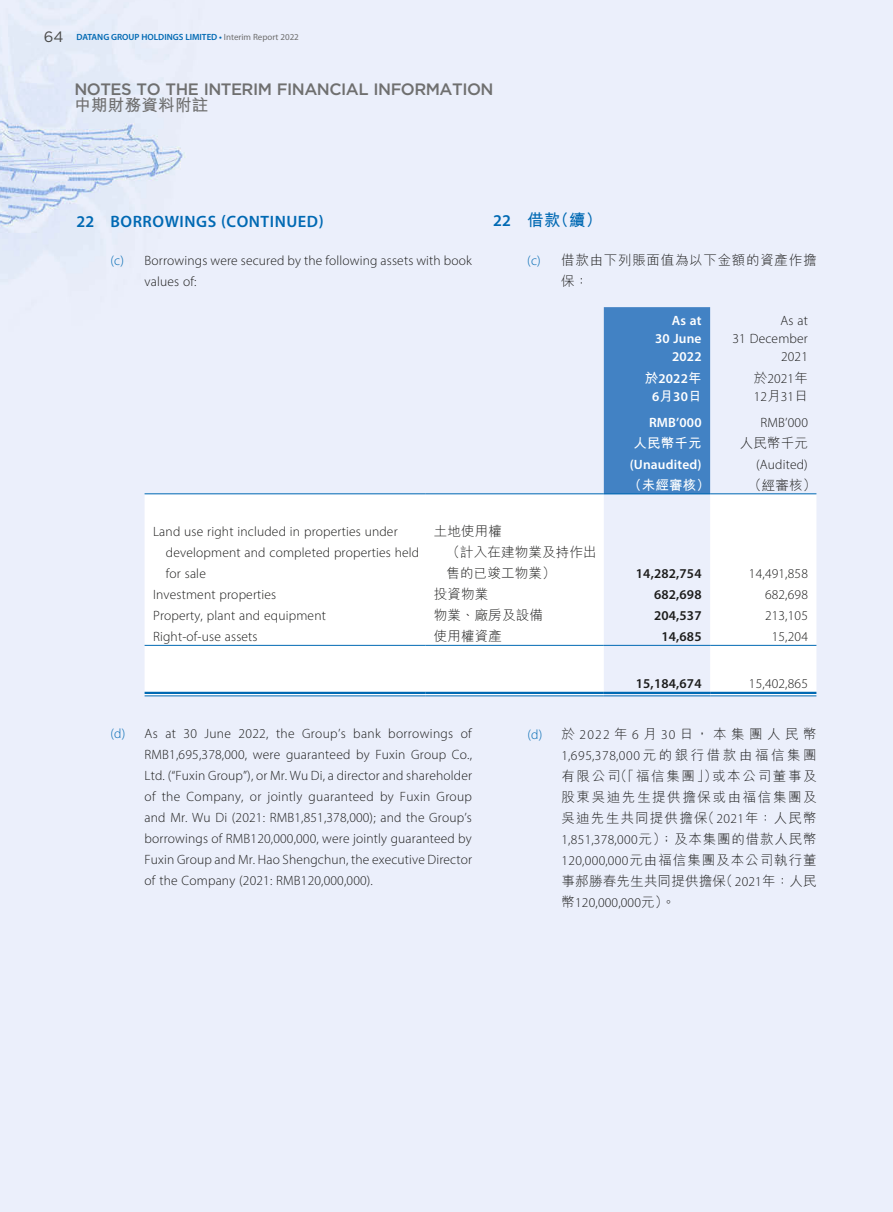
<style>
.page{position:relative;width:893px;height:1212px;background:#fff}
.page>*{position:absolute;margin:0;border:0;box-sizing:border-box;transform-origin:0 0}
.t1{font:500 16.5px "Gotham";letter-spacing:-.03em;color:#6f6f6f}
.t2{font:600 16.5px "Myriad Pro";letter-spacing:.03em;color:#0069b3}
.t3{font:700 16.5px "M Hei HK";letter-spacing:.015em;color:#6f6f6f}
.t4{font:700 16.5px "M Hei HK";color:#0069b3}
.t5{font:300 13.5px/21px "Myriad Pro";letter-spacing:.015em;color:#1c1c1b}
.t6{font:300 13.5px/21px "M Hei HK";letter-spacing:.055em;color:#1c1c1b}
.t7{font:600 13.5px/18px "Myriad Pro";letter-spacing:.01em;color:#fff;text-align:right}
.t8{font:600 13.5px "Myriad Pro";letter-spacing:.01em;color:#1c1c1b}
.t9{font:300 13.5px "Myriad Pro";letter-spacing:.055em;color:#1c1c1b}
.t10{font:300 13.5px/21px "M Hei HK";letter-spacing:.015em;color:#1c1c1b}
.t11{font:700 13.5px "M Hei HK";letter-spacing:.01em;color:#fff}
.t12{font:600 9px "Myriad Pro";color:#0069b3}
.s1{font-family:"Gotham";font-weight:400;font-size:15px;color:#4a4a49}
.s2{font-weight:400;color:#6f6f6f}
.s3{color:#0069b3}
.s4{font-family:"Myriad Pro";font-weight:600}
.s5{font-family:"Myriad Pro";color:#0069b3}
.s6{font-family:"M Hei HK";font-weight:700}
.s7{font-family:"M Hei HK"}
.s8{font-family:"Myriad Pro"}
</style>
<div class="page">
<div style="left:604px;top:307px;width:106px;height:186px;background:#4282c4"></div>
<svg style="left:145px;top:494px;width:671px;height:201px"></svg>
<hr style="left:145px;top:493px;width:280px;height:1px;background:#0069b3">
<hr style="left:425px;top:493px;width:179px;height:1px;background:#0069b3">
<hr style="left:604px;top:493px;width:106px;height:1px;background:#0069b3">
<hr style="left:710px;top:493px;width:106px;height:1px;background:#0069b3">
<hr style="left:145px;top:645px;width:280px;height:1px;background:#0069b3">
<hr style="left:425px;top:645px;width:179px;height:1px;background:#0069b3">
<hr style="left:604px;top:645px;width:106px;height:1px;background:#0069b3">
<hr style="left:710px;top:645px;width:106px;height:1px;background:#0069b3">
<hr style="left:145px;top:692px;width:280px;height:2px;background:#0069b3">
<hr style="left:145px;top:695px;width:280px;height:1px;background:#0069b3">
<hr style="left:425px;top:692px;width:179px;height:2px;background:#0069b3">
<hr style="left:425px;top:695px;width:179px;height:1px;background:#0069b3">
<hr style="left:604px;top:692px;width:106px;height:2px;background:#0069b3">
<hr style="left:604px;top:695px;width:106px;height:1px;background:#0069b3">
<hr style="left:710px;top:692px;width:106px;height:2px;background:#0069b3">
<hr style="left:710px;top:695px;width:106px;height:1px;background:#0069b3">
<p class="t12" style="left:44px;top:31px;width:256px"><span class="s1">64</span> DATANG GROUP HOLDINGS LIMITED • <span class="s2">Interim Report 2022</span></p>
<p class="t1" style="left:74px;top:78px;width:421px">NOTES TO THE INTERIM FINANCIAL INFORMATION</p>
<p class="t3" style="left:74px;top:93px;width:135px">中期財務資料附註</p>
<p class="t2" style="left:77px;top:211px;width:249px">22 BORROWINGS (CONTINUED)</p>
<p class="t5" style="left:145px;top:250px;width:329px;text-indent:-34px"><span class="s3">(c)</span> Borrowings were secured by the following assets with book values of:</p>
<p class="t4" style="left:493px;top:208px;width:111px"><span class="s4">22</span> 借款（續）</p>
<p class="t6" style="left:561px;top:248px;width:257px;text-indent:-34px"><span class="s5">(c)</span> 借款由下列賬面值為以下金額的資產作擔保：</p>
<p class="t7" style="left:655px;top:311px;width:48px">As at<br>30 June<br>2022</p>
<p class="t5" style="left:732px;top:311px;width:77px;line-height:18px;text-align:right">As at<br>31 December<br>2021</p>
<p class="t7" style="left:645px;top:369px;width:58px;text-align:center"><span class="s6">於</span>2022<span class="s6">年<br></span>6<span class="s6">月</span>30<span class="s6">日</span></p>
<p class="t5" style="left:754px;top:370px;width:56px;line-height:18px"><span class="s7">於</span>2021<span class="s7">年<br></span>12<span class="s7">月</span>31<span class="s7">日</span></p>
<p class="t7" style="left:649px;top:413px;width:54px">RMB’000</p>
<p class="t5" style="left:761px;top:411px;width:49px">RMB’000</p>
<p class="t11" style="left:633px;top:433px;width:70px">人民幣千元</p>
<p class="t6" style="left:740px;top:432px;width:70px">人民幣千元</p>
<p class="t7" style="left:630px;top:455px;width:73px">(Unaudited)</p>
<p class="t5" style="left:756px;top:453px;width:53px">(Audited)</p>
<p class="t11" style="left:628px;top:475px;width:83px">（未經審核）</p>
<p class="t6" style="left:748px;top:474px;width:70px">（經審核）</p>
<p class="t5" style="left:166px;top:521px;width:255px;text-indent:-13px">Land use right included in properties under development and completed properties held for sale</p>
<p class="t10" style="left:446px;top:520px;width:152px;text-indent:-13px">土地使用權<br>（計入在建物業及持作出售的已竣工物業）</p>
<p class="t8" style="left:636px;top:565px;width:67px">14,282,754</p>
<p class="t5" style="left:749px;top:563px;width:60px">14,491,858</p>
<p class="t5" style="left:153px;top:584px;width:125px">Investment properties</p>
<p class="t6" style="left:434px;top:583px;width:56px">投資物業</p>
<p class="t8" style="left:654px;top:586px;width:49px">682,698</p>
<p class="t5" style="left:765px;top:584px;width:44px">682,698</p>
<p class="t5" style="left:153px;top:605px;width:174px">Property, plant and equipment</p>
<p class="t6" style="left:434px;top:604px;width:111px">物業、廠房及設備</p>
<p class="t8" style="left:654px;top:607px;width:49px">204,537</p>
<p class="t5" style="left:765px;top:605px;width:44px">213,105</p>
<p class="t5" style="left:153px;top:626px;width:106px">Right-of-use assets</p>
<p class="t6" style="left:434px;top:625px;width:70px">使用權資產</p>
<p class="t8" style="left:661px;top:628px;width:42px">14,685</p>
<p class="t5" style="left:772px;top:626px;width:38px">15,204</p>
<p class="t8" style="left:636px;top:675px;width:67px">15,184,674</p>
<p class="t5" style="left:749px;top:673px;width:60px">15,402,865</p>
<p class="t5" style="left:145px;top:723px;width:329px;text-align:justify;text-indent:-34px"><span class="s3">(d)</span> As at 30 June 2022, the Group’s bank borrowings of RMB1,695,378,000, were guaranteed by Fuxin Group Co., Ltd. (“Fuxin Group”), or Mr. Wu Di, a director and shareholder of the Company, or jointly guaranteed by Fuxin Group and Mr. Wu Di (2021: RMB1,851,378,000); and the Group’s borrowings of RMB120,000,000, were jointly guaranteed by Fuxin Group and Mr. Hao Shengchun, the executive Director of the Company (2021: RMB120,000,000).</p>
<p class="t6" style="left:527px;top:723px;width:291px"><span class="s5">(d)</span> 於<span class="s8">2022</span>年<span class="s8">6</span>月<span class="s8">30</span>日，本集團人民幣</p>
<p class="t9" style="left:561px;top:747px;width:257px">1,695,378,000 <span class="s7">元的銀行借款由福信集團</span></p>
<p class="t6" style="left:561px;top:765px;width:257px;text-align:justify">有限公司（「福信集團」）或本公司董事及股東吳迪先生提供擔保或由福信集團及吳迪先生共同提供擔保（<span class="s8">2021</span>年：人民幣</p>
<p class="t5" style="left:561px;top:829px;width:257px">1,851,378,000<span class="s7">元）；及本集團的借款人民幣</span></p>
<p class="t6" style="left:561px;top:849px;width:257px"><span class="s8">120,000,000</span>元由福信集團及本公司執行董事郝勝春先生共同提供擔保（<span class="s8">2021</span>年：人民</p>
<p class="t5" style="left:561px;top:892px;width:115px"><span class="s7">幣</span>120,000,000<span class="s7">元）。</span></p>
</div>
